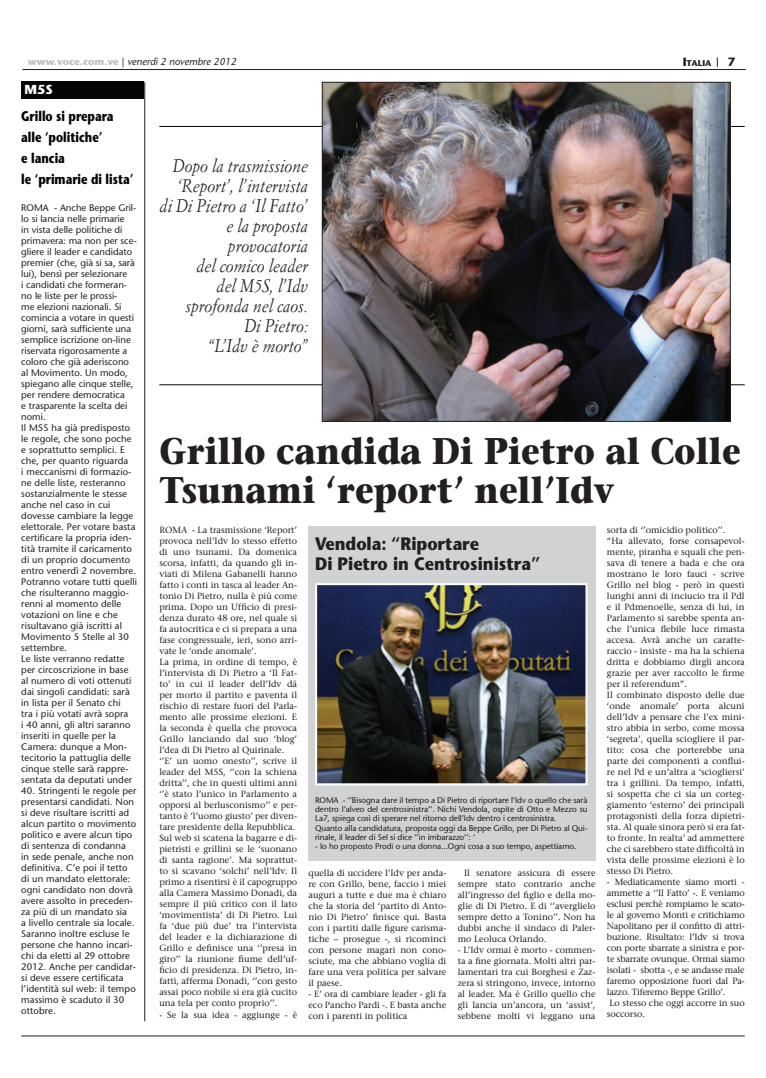
<style>
.page{position:relative;width:766px;height:1078px;background:#fff}
.page>*{position:absolute;margin:0;border:0;box-sizing:border-box;transform-origin:0 0}
.t1{font:700 37px/39px "Stone Serif";color:#231f20;scale:.9 1}
.t2{font:italic 18px/20px "Simoncini Garamond";color:#231f20;text-align:right;scale:.9 1}
.t3{font:700 18px/20px "Stone Sans";color:#231f20;scale:.9 1}
.t4{font:700 14px/21px "Stone Sans";color:#040503;scale:.8 1}
.t5{font:700 13px "Stone Sans";color:#fff}
.t6{font:700 12px "Stone Sans";color:#231f20}
.t7{font:italic 10px "Stone Sans";color:#231f20}
.t8{font:9.5px/11px "Stone Sans";letter-spacing:.01em;color:#231f20}
.t9{font:9px/11px "Stone Serif";color:#231f20;text-align:justify}
.t10{font:9px/11px "Stone Serif";letter-spacing:-.02em;color:#231f20}
.t11{font:700 8.4px "Stone Sans";color:#231f20}
.t12{font:8.2px/9.2px "Stone Sans";letter-spacing:-.01em;color:#231f20}
.s1{font-weight:700;font-style:normal;color:#bcbdc0}
.s2{font-style:normal}
.s3{font-size:12px}
</style>
<div class="page">
<hr style="left:21px;top:1035px;width:723px;height:1px;background:#231f20">
<hr style="left:159px;top:126px;width:585px;height:1px;background:#040503">
<hr style="left:159px;top:384px;width:585px;height:1px;background:#040503">
<hr style="left:22px;top:69px;width:723px;height:1px;background:#231f20">
<div style="left:21px;top:81px;width:123px;height:17px;background:#040503"></div>
<hr style="left:144px;top:82px;width:1px;height:938px;background:#231f20">
<div style="left:308px;top:526px;width:287px;height:334px;background:#d1d2d4"></div>
<img style="left:318px;top:586px;width:266px;height:196px">
<div style="left:315px;top:583px;width:272px;height:202px;border:2px solid #fff"></div>
<img style="left:323px;top:84px;width:405px;height:336px">
<div style="left:321px;top:82px;width:409px;height:340px;border:1px solid #231f20"></div>
<p class="t7" style="left:28px;top:55px;width:210px"><span class="s1">www.voce.com.ve</span> <span class="s2">|</span> venerdì 2 novembre 2012</p>
<p class="t11" style="left:682px;top:58px;width:30px"><span class="s3">I</span>talia</p>
<p class="t6" style="left:727px;top:55px;width:9px">7</p>
<p class="t5" style="left:25px;top:82px;width:30px">M5S</p>
<p class="t4" style="left:21px;top:106px;width:142px">Grillo si prepara alle ‘politiche’<br>e lancia<br>le ‘primarie di lista’</p>
<p class="t8" style="left:21px;top:202px;width:117px">ROMA - Anche Beppe Gril&shy;lo si lancia nelle primarie<br>in vista delle politiche di primavera: ma non per sce&shy;gliere il leader e candidato premier (che, già si sa, sarà lui), bensì per selezionare<br>i candidati che formeran&shy;no le liste per le prossi-<br>me elezioni nazionali. Si comincia a votare in questi giorni, sarà sufficiente una semplice iscrizione on-line riservata rigorosamente a coloro che già aderiscono al Movimento. Un modo, spiegano alle cinque stelle, per rendere democratica<br>e trasparente la scelta dei nomi.<br>Il M5S ha già predisposto le regole, che sono poche e soprattutto semplici. E che, per quanto riguarda<br>i meccanismi di formazio&shy;ne delle liste, resteranno sostanzialmente le stesse anche nel caso in cui dovesse cambiare la legge elettorale. Per votare basta certificare la propria iden&shy;tità tramite il caricamento di un proprio documento entro venerdì 2 novembre.<br>Potranno votare tutti quelli che risulteranno maggio&shy;renni al momento delle votazioni on line e che risultavano già iscritti al<br>Movimento 5 Stelle al 30 settembre.<br>Le liste verranno redatte per circoscrizione in base al numero di voti ottenuti dai singoli candidati: sarà in lista per il Senato chi<br>tra i più votati avrà sopra<br>i 40 anni, gli altri saranno inseriti in quelle per la<br>Camera: dunque a Mon&shy;tecitorio la pattuglia delle cinque stelle sarà rappre&shy;sentata da deputati under</p>
<p class="t8" style="left:21px;top:785px;width:117px">40. Stringenti le regole per presentarsi candidati. Non si deve risultare iscritti ad alcun partito o movimento politico e avere alcun tipo di sentenza di condanna<br>in sede penale, anche non definitiva. C’e poi il tetto di un mandato elettorale: ogni candidato non dovrà avere assolto in preceden&shy;za più di un mandato sia<br>a livello centrale sia locale.<br>Saranno inoltre escluse le persone che hanno incari&shy;chi da eletti al 29 ottobre<br>2012. Anche per candidar&shy;si deve essere certificata l’identità sul web: il tempo massimo è scaduto il 30 ottobre.</p>
<p class="t2" style="left:159px;top:155px;width:166px">Dopo la trasmissione ‘Report’, l’intervista<br>di Di Pietro a ‘Il Fatto’ e la proposta provocatoria<br>del comico leader<br>del M5S, l’Idv sprofonda nel caos.<br>Di Pietro:<br>“L’Idv è morto”</p>
<p class="t1" style="left:159px;top:431px;width:647px">Grillo candida Di Pietro al Colle<br>Tsunami ‘report’ nell’Idv</p>
<p class="t9" style="left:159px;top:524px;width:139px;text-align:left">ROMA - La trasmissione ‘Report’ provoca nell’Idv lo stesso effetto di uno tsunami. Da domenica scorsa, infatti, da quando gli in&shy;viati di Milena Gabanelli hanno fatto i conti in tasca al leader An&shy;tonio Di Pietro, nulla è più come prima. Dopo un Ufficio di presi&shy;denza durato 48 ore, nel quale si fa autocritica e ci si prepara a una fase congressuale, ieri, sono arri&shy;vate le ‘onde anomale’.<br>La prima, in ordine di tempo, è l’intervista di Di Pietro a ‘Il Fat&shy;to’ in cui il leader dell’Idv dá per morto il partito e paventa il rischio di restare fuori del Parla&shy;mento alle prossime elezioni. E la seconda è quella che provoca<br>Grillo lanciando dal suo ‘blog’ l’dea di Di Pietro al Quirinale. ‘’E’ un uomo onesto’’, scrive il leader del M5S, ‘’con la schiena dritta’’, che in questi ultimi anni ‘’è stato l’unico in Parlamento a opporsi al berlusconismo’’ e per&shy;tanto è ‘l’uomo giusto’ per diven&shy;tare presidente della Repubblica.<br>Sul web si scatena la bagarre e di&shy;pietristi e grillini se le ‘suonano di santa ragione’. Ma soprattut&shy;to si scavano ‘solchi’ nell’Idv. Il primo a risentirsi è il capogruppo alla Camera Massimo Donadi, da sempre il più critico con il lato ‘movimentista’ di Di Pietro. Lui fa ‘due più due’ tra l’intervista del leader e la dichiarazione di<br>Grillo e definisce una ‘’presa in giro’’ la riunione fiume dell’uf&shy;ficio di presidenza. Di Pietro, in&shy;fatti, afferma Donadi, ‘’con gesto assai poco nobile si era già cucito una tela per conto proprio’’.</p>
<p class="t9" style="left:159px;top:1008px;width:139px">- Se la sua idea - aggiunge - è</p>
<p class="t3" style="left:315px;top:533px;width:251px">Vendola: “Riportare<br>Di Pietro in Centrosinistra”</p>
<p class="t12" style="left:315px;top:795px;width:274px">ROMA - ‘’Bisogna dare il tempo a Di Pietro di riportare l’Idv o quello che sarà dentro l’alveo del centrosinistra’’. Nichi Vendola, ospite di Otto e Mezzo su La7, spiega così di sperare nel ritorno dell’Idv dentro i centrosinistra.<br>Quanto alla candidatura, proposta oggi da Beppe Grillo, per Di Pietro al Qui&shy;rinale, il leader di Sel si dice ‘’in imbarazzo’’: ‘</p>
<p class="t12" style="left:315px;top:841px;width:263px">- Io ho proposto Prodi o una donna...Ogni cosa a suo tempo, aspettiamo.</p>
<p class="t9" style="left:308px;top:866px;width:139px">quella di uccidere l’Idv per anda&shy;re con Grillo, bene, faccio i miei auguri a tutte e due ma è chiaro che la storia del ‘partito di Anto&shy;nio Di Pietro’ finisce qui. Basta con i partiti dalle figure carisma&shy;tiche – prosegue -, si ricominci con persone magari non cono&shy;sciute, ma che abbiano voglia di fare una vera politica per salvare il paese.</p>
<p class="t9" style="left:308px;top:987px;width:139px">- E’ ora di cambiare leader - gli fa eco Pancho Pardi -. E basta anche con i parenti in politica</p>
<p class="t9" style="left:457px;top:866px;width:139px;text-indent:6px">Il senatore assicura di essere sempre stato contrario anche all’ingresso del figlio e della mo&shy;glie di Di Pietro. E di ‘’averglielo sempre detto a Tonino’’. Non ha dubbi anche il sindaco di Paler&shy;mo Leoluca Orlando.</p>
<p class="t9" style="left:457px;top:943px;width:139px">- L’Idv ormai è morto - commen&shy;ta a fine giornata. Molti altri par&shy;lamentari tra cui Borghesi e Zaz&shy;zera si stringono, invece, intorno al leader. Ma è Grillo quello che gli lancia un’ancora, un ‘assist’, sebbene molti vi leggano una</p>
<p class="t9" style="left:606px;top:524px;width:139px;text-align:left">sorta di ‘’omicidio politico’’.<br>“Ha allevato, forse consapevol&shy;mente, piranha e squali che pen&shy;sava di tenere a bada e che ora mostrano le loro fauci - scrive<br>Grillo nel blog - però in questi lunghi anni di inciucio tra il Pdl e il Pdmenoelle, senza di lui, in<br>Parlamento si sarebbe spenta an&shy;che l’unica flebile luce rimasta accesa. Avrà anche un caratte&shy;raccio - insiste - ma ha la schiena dritta e dobbiamo dirgli ancora grazie per aver raccolto le firme per il referendum”.<br>Il combinato disposto delle due ‘onde anomale’ porta alcuni dell’Idv a pensare che l’ex mini&shy;stro abbia in serbo, come mossa ‘segreta’, quella sciogliere il par&shy;tito: cosa che porterebbe una parte dei componenti a conflui&shy;re nel Pd e un’altra a ‘sciogliersi’ tra i grillini. Da tempo, infatti, si sospetta che ci sia un corteg&shy;giamento ‘esterno’ dei principali protagonisti della forza dipietri&shy;sta. Al quale sinora però si era fat&shy;to fronte. In realta’ ad ammettere che ci sarebbero state difficoltà in vista delle prossime elezioni è lo stesso Di Pietro.</p>
<p class="t10" style="left:606px;top:876px;width:139px">- Mediaticamente siamo morti - ammette a ‘’Il Fatto’ -. E veniamo esclusi perchè rompiamo le scato&shy;le al governo Monti e critichiamo<br>Napolitano per il confitto di attri&shy;buzione. Risultato: l’Idv si trova con porte sbarrate a sinistra e por&shy;te sbarrate ovunque. Ormai siamo isolati - sbotta -, e se andasse male faremo opposizione fuori dal Pa&shy;lazzo. Tiferemo Beppe Grillo’.<br>Lo stesso che oggi accorre in suo soccorso.</p>
</div>
